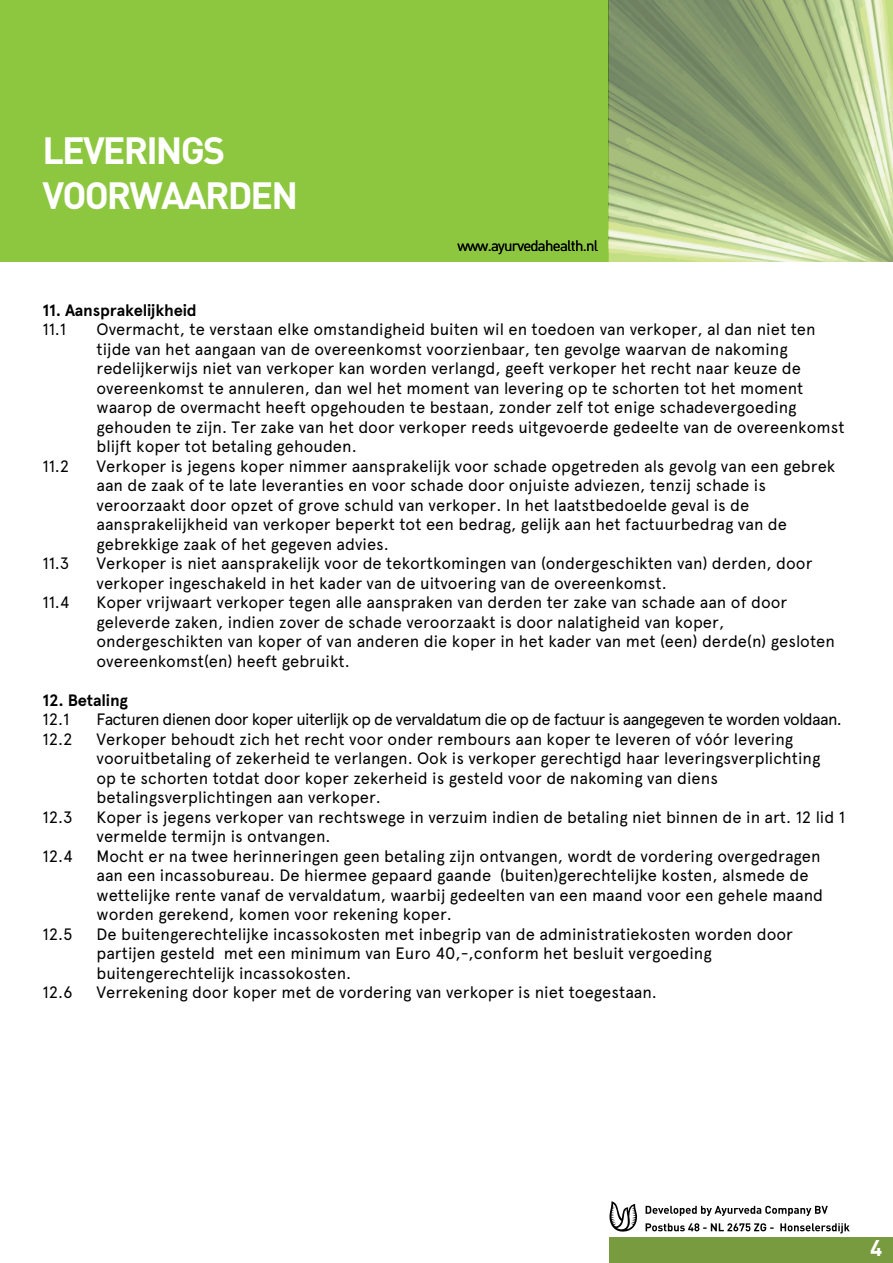
<style>
.page{position:relative;width:893px;height:1263px;background:#fff}
.page>*{position:absolute;margin:0;border:0;box-sizing:border-box;transform-origin:0 0}
.KOP_NAAM{font:700 37.5px "DIN";letter-spacing:-.05em;color:#fff}
.KOP_NAAM-2{font:700 22.5px "DIN";color:#fff}
.platte_tekst{font:16.5px/19.5px "Apercu";color:#000}
.platte_tekst-2{font:16.5px "Apercu";letter-spacing:-.04em;color:#000}
.platte_tekst-3{font:700 16.5px "Apercu";letter-spacing:-.01em;color:#000}
.KOP_PLAT{font:15px "DIN";letter-spacing:-.05em;color:#000}
</style>
<div class="page">
<svg style="left:609px;top:1201px;width:28px;height:31px"></svg>
<svg style="left:646px;top:1206px;width:182px;height:10px"></svg>
<svg style="left:646px;top:1223px;width:204px;height:10px"></svg>
<div style="left:0;top:0;width:609px;height:261px;background:#8dc63f"></div>
<img style="left:609px;top:0;width:284px;height:261px">
<div style="left:609px;top:1237px;width:284px;height:26px;background:#789b40"></div>
<p class="KOP_NAAM" style="left:43px;top:126px;width:184px">LEVERINGS</p>
<p class="KOP_NAAM" style="left:43px;top:171px;width:257px">VOORWAARDEN</p>
<p class="KOP_PLAT" style="left:457px;top:236px;width:142px">www.ayurvedahealth.nl</p>
<p class="platte_tekst-3" style="left:43px;top:300px;width:156px">11. Aansprakelijkheid</p>
<p class="platte_tekst" style="left:43px;top:319px;width:25px">11.1</p>
<p class="platte_tekst" style="left:97px;top:319px;width:721px">Overmacht, te verstaan elke omstandigheid buiten wil en toedoen van verkoper, al dan niet ten</p>
<p class="platte_tekst" style="left:97px;top:339px;width:693px">tijde van het aangaan van de overeenkomst voorzienbaar, ten gevolge waarvan de nakoming</p>
<p class="platte_tekst" style="left:97px;top:358px;width:706px">redelijkerwijs niet van verkoper kan worden verlangd, geeft verkoper het recht naar keuze de</p>
<p class="platte_tekst" style="left:97px;top:378px;width:708px">overeenkomst te annuleren, dan wel het moment van levering op te schorten tot het moment</p>
<p class="platte_tekst" style="left:97px;top:397px;width:701px">waarop de overmacht heeft opgehouden te bestaan, zonder zelf tot enige schadevergoeding</p>
<p class="platte_tekst" style="left:97px;top:417px;width:749px">gehouden te zijn. Ter zake van het door verkoper reeds uitgevoerde gedeelte van de overeenkomst</p>
<p class="platte_tekst" style="left:97px;top:436px;width:262px">blijft koper tot betaling gehouden.</p>
<p class="platte_tekst" style="left:43px;top:456px;width:28px">11.2</p>
<p class="platte_tekst" style="left:97px;top:456px;width:740px">Verkoper is jegens koper nimmer aansprakelijk voor schade opgetreden als gevolg van een gebrek</p>
<p class="platte_tekst" style="left:97px;top:475px;width:671px">aan de zaak of te late leveranties en voor schade door onjuiste adviezen, tenzij schade is</p>
<p class="platte_tekst" style="left:97px;top:495px;width:654px">veroorzaakt door opzet of grove schuld van verkoper. In het laatstbedoelde geval is de</p>
<p class="platte_tekst" style="left:97px;top:514px;width:692px">aansprakelijkheid van verkoper beperkt tot een bedrag, gelijk aan het factuurbedrag van de</p>
<p class="platte_tekst" style="left:97px;top:534px;width:294px">gebrekkige zaak of het gegeven advies.</p>
<p class="platte_tekst" style="left:43px;top:553px;width:28px">11.3</p>
<p class="platte_tekst" style="left:97px;top:553px;width:717px">Verkoper is niet aansprakelijk voor de tekortkomingen van (ondergeschikten van) derden, door</p>
<p class="platte_tekst" style="left:97px;top:573px;width:572px">verkoper ingeschakeld in het kader van de uitvoering van de overeenkomst.</p>
<p class="platte_tekst" style="left:43px;top:592px;width:29px">11.4</p>
<p class="platte_tekst" style="left:97px;top:592px;width:692px">Koper vrijwaart verkoper tegen alle aanspraken van derden ter zake van schade aan of door</p>
<p class="platte_tekst" style="left:97px;top:612px;width:629px">geleverde zaken, indien zover de schade veroorzaakt is door nalatigheid van koper,</p>
<p class="platte_tekst" style="left:97px;top:631px;width:740px">ondergeschikten van koper of van anderen die koper in het kader van met (een) derde(n) gesloten</p>
<p class="platte_tekst" style="left:97px;top:651px;width:255px">overeenkomst(en) heeft gebruikt.</p>
<p class="platte_tekst-3" style="left:43px;top:690px;width:87px">12. Betaling</p>
<p class="platte_tekst" style="left:43px;top:709px;width:28px">12.1</p>
<p class="platte_tekst-2" style="left:97px;top:709px;width:747px">Facturen dienen door koper uiterlijk op de vervaldatum die op de factuur is aangegeven te worden voldaan.</p>
<p class="platte_tekst" style="left:43px;top:729px;width:32px">12.2</p>
<p class="platte_tekst" style="left:97px;top:729px;width:725px">Verkoper behoudt zich het recht voor onder rembours aan koper te leveren of vóór levering vooruitbetaling of zekerheid te verlangen. Ook is verkoper gerechtigd haar leveringsverplichting</p>
<p class="platte_tekst" style="left:97px;top:768px;width:623px">op te schorten totdat door koper zekerheid is gesteld voor de nakoming van diens</p>
<p class="platte_tekst" style="left:97px;top:787px;width:286px">betalingsverplichtingen aan verkoper.</p>
<p class="platte_tekst" style="left:43px;top:807px;width:32px">12.3</p>
<p class="platte_tekst" style="left:97px;top:807px;width:750px">Koper is jegens verkoper van rechtswege in verzuim indien de betaling niet binnen de in art. 12 lid 1</p>
<p class="platte_tekst" style="left:97px;top:826px;width:236px">vermelde termijn is ontvangen.</p>
<p class="platte_tekst" style="left:43px;top:846px;width:32px">12.4</p>
<p class="platte_tekst" style="left:97px;top:846px;width:726px">Mocht er na twee herinneringen geen betaling zijn ontvangen, wordt de vordering overgedragen</p>
<p class="platte_tekst" style="left:97px;top:865px;width:714px">aan een incassobureau. De hiermee gepaard gaande (buiten)gerechtelijke kosten, alsmede de</p>
<p class="platte_tekst" style="left:97px;top:885px;width:728px">wettelijke rente vanaf de vervaldatum, waarbij gedeelten van een maand voor een gehele maand</p>
<p class="platte_tekst" style="left:97px;top:904px;width:357px">worden gerekend, komen voor rekening koper.</p>
<p class="platte_tekst" style="left:43px;top:924px;width:32px">12.5</p>
<p class="platte_tekst" style="left:97px;top:924px;width:698px">De buitengerechtelijke incassokosten met inbegrip van de administratiekosten worden door</p>
<p class="platte_tekst" style="left:97px;top:943px;width:617px">partijen gesteld met een minimum van Euro 40,-,conform het besluit vergoeding</p>
<p class="platte_tekst" style="left:97px;top:963px;width:256px">buitengerechtelijk incassokosten.</p>
<p class="platte_tekst" style="left:43px;top:982px;width:32px">12.6</p>
<p class="platte_tekst" style="left:97px;top:982px;width:562px">Verrekening door koper met de vordering van verkoper is niet toegestaan.</p>
<p class="KOP_NAAM-2" style="left:870px;top:1233px;width:14px">4</p>
</div>
